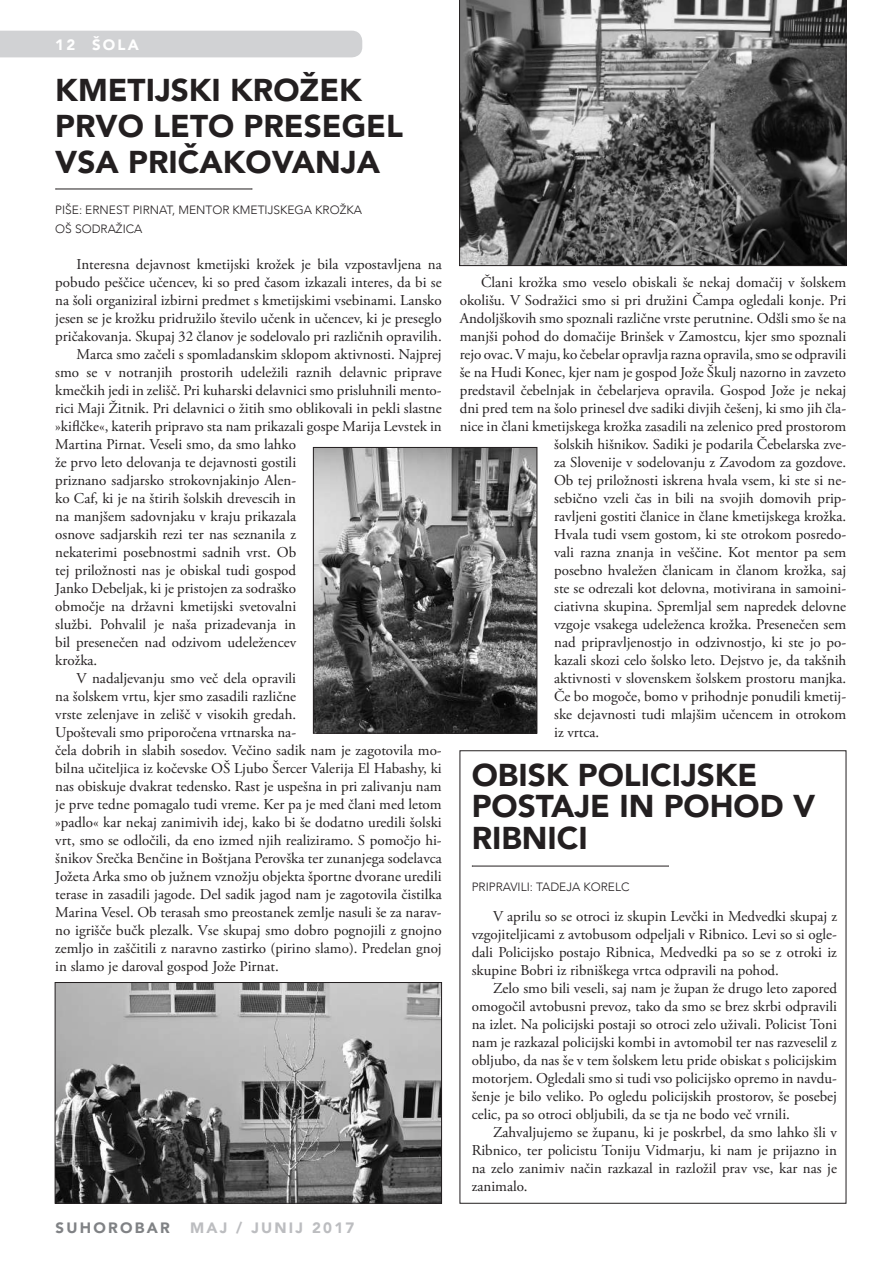
<style>
.page{position:relative;width:893px;height:1263px;background:#fff}
.page>*{position:absolute;margin:0;border:0;box-sizing:border-box;transform-origin:0 0}
.t1{font:900 31.5px/35.7px "Avenir LT";color:#231f20}
.t2{font:15px/18px "Adobe Garamond Pro";color:#231f20;text-align:justify}
.t3{font:900 15px "Avenir LT";letter-spacing:.15em;color:#bcbdc0}
.t4{font:900 15px "Avenir LT";letter-spacing:.15em;color:#808285}
.t5{font:900 15px "Avenir LT";letter-spacing:.15em;color:#fff}
.t6{font:300 12px/18.6px "Avenir LT";color:#231f20}
</style>
<div class="page">
<div style="left:0;top:31px;width:362px;height:26px;background:#d1d2d4"></div>
<hr style="left:56px;top:189px;width:196px;height:1px;background:#231f20">
<img style="left:315px;top:449px;width:220px;height:282px">
<div style="left:313px;top:447px;width:224px;height:286px;border:1px solid #231f20"></div>
<svg style="left:459px;top:0;width:387px;height:266px;background:#626262"></svg>
<img style="left:57px;top:984px;width:383px;height:217px">
<div style="left:55px;top:982px;width:387px;height:221px;border:1px solid #231f20"></div>
<hr style="left:472px;top:866px;width:196px;height:1px;background:#231f20">
<p class="t5" style="left:55px;top:36px;width:85px">12 ŠOLA</p>
<h1 class="t1" style="left:55px;top:72px;width:349px">KMETIJSKI KROŽEK<br>PRVO LETO PRESEGEL<br>VSA PRIČAKOVANJA</h1>
<p class="t6" style="left:55px;top:201px;width:308px">PIŠE: ERNEST PIRNAT, MENTOR KMETIJSKEGA KROŽKA<br>OŠ SODRAŽICA</p>
<p class="t2" style="left:77px;top:255px;width:367px">Interesna dejavnost kmetijski krožek je bila vzpostavljena na</p>
<p class="t2" style="left:55px;top:273px;width:388px">pobudo peščice učencev, ki so pred časom izkazali interes, da bi se</p>
<p class="t2" style="left:55px;top:291px;width:388px">na šoli organiziral izbirni predmet s kmetijskimi vsebinami. Lansko</p>
<p class="t2" style="left:55px;top:309px;width:388px">jesen se je krožku pridružilo število učenk in učencev, ki je preseglo</p>
<p class="t2" style="left:55px;top:327px;width:388px">pričakovanja. Skupaj 32 članov je sodelovalo pri različnih opravilih.</p>
<p class="t2" style="left:77px;top:345px;width:367px">Marca smo začeli s spomladanskim sklopom aktivnosti. Najprej</p>
<p class="t2" style="left:55px;top:363px;width:388px">smo se v notranjih prostorih udeležili raznih delavnic priprave</p>
<p class="t2" style="left:55px;top:381px;width:388px">kmečkih jedi in zelišč. Pri kuharski delavnici smo prisluhnili mento-</p>
<p class="t2" style="left:55px;top:399px;width:388px">rici Maji Žitnik. Pri delavnici o žitih smo oblikovali in pekli slastne</p>
<p class="t2" style="left:55px;top:417px;width:388px">»kiflčke«, katerih pripravo sta nam prikazali gospe Marija Levstek in</p>
<p class="t2" style="left:55px;top:435px;width:242px">Martina Pirnat. Veseli smo, da smo lahko</p>
<p class="t2" style="left:55px;top:453px;width:242px">že prvo leto delovanja te dejavnosti gostili</p>
<p class="t2" style="left:55px;top:471px;width:242px">priznano sadjarsko strokovnjakinjo Alen-</p>
<p class="t2" style="left:55px;top:489px;width:242px">ko Caf, ki je na štirih šolskih drevescih in</p>
<p class="t2" style="left:55px;top:507px;width:242px">na manjšem sadovnjaku v kraju prikazala</p>
<p class="t2" style="left:55px;top:525px;width:242px">osnove sadjarskih rezi ter nas seznanila z</p>
<p class="t2" style="left:55px;top:543px;width:242px">nekaterimi posebnostmi sadnih vrst. Ob</p>
<p class="t2" style="left:55px;top:561px;width:242px">tej priložnosti nas je obiskal tudi gospod</p>
<p class="t2" style="left:55px;top:579px;width:242px">Janko Debeljak, ki je pristojen za sodraško</p>
<p class="t2" style="left:55px;top:597px;width:242px">območje na državni kmetijski svetovalni</p>
<p class="t2" style="left:55px;top:615px;width:242px">službi. Pohvalil je naša prizadevanja in</p>
<p class="t2" style="left:55px;top:633px;width:242px">bil presenečen nad odzivom udeležencev</p>
<p class="t2" style="left:55px;top:651px;width:44px">krožka.</p>
<p class="t2" style="left:77px;top:669px;width:221px">V nadaljevanju smo več dela opravili</p>
<p class="t2" style="left:55px;top:687px;width:242px">na šolskem vrtu, kjer smo zasadili različne</p>
<p class="t2" style="left:55px;top:705px;width:242px">vrste zelenjave in zelišč v visokih gredah.</p>
<p class="t2" style="left:55px;top:723px;width:242px">Upoštevali smo priporočena vrtnarska na-</p>
<p class="t2" style="left:55px;top:741px;width:388px">čela dobrih in slabih sosedov. Večino sadik nam je zagotovila mo-</p>
<p class="t2" style="left:55px;top:759px;width:388px">bilna učiteljica iz kočevske OŠ Ljubo Šercer Valerija El Habashy, ki</p>
<p class="t2" style="left:55px;top:777px;width:388px">nas obiskuje dvakrat tedensko. Rast je uspešna in pri zalivanju nam</p>
<p class="t2" style="left:55px;top:795px;width:388px">je prve tedne pomagalo tudi vreme. Ker pa je med člani med letom</p>
<p class="t2" style="left:55px;top:813px;width:388px">»padlo« kar nekaj zanimivih idej, kako bi še dodatno uredili šolski</p>
<p class="t2" style="left:55px;top:831px;width:388px">vrt, smo se odločili, da eno izmed njih realiziramo. S pomočjo hi-</p>
<p class="t2" style="left:55px;top:849px;width:388px">šnikov Srečka Benčine in Boštjana Perovška ter zunanjega sodelavca</p>
<p class="t2" style="left:55px;top:867px;width:388px">Jožeta Arka smo ob južnem vznožju objekta športne dvorane uredili</p>
<p class="t2" style="left:55px;top:885px;width:388px">terase in zasadili jagode. Del sadik jagod nam je zagotovila čistilka</p>
<p class="t2" style="left:55px;top:903px;width:388px">Marina Vesel. Ob terasah smo preostanek zemlje nasuli še za narav-</p>
<p class="t2" style="left:55px;top:921px;width:388px">no igrišče bučk plezalk. Vse skupaj smo dobro pognojili z gnojno</p>
<p class="t2" style="left:55px;top:939px;width:388px">zemljo in zaščitili z naravno zastirko (pirino slamo). Predelan gnoj</p>
<p class="t2" style="left:55px;top:957px;width:225px">in slamo je daroval gospod Jože Pirnat.</p>
<p class="t4" style="left:55px;top:1219px;width:116px">SUHOROBAR</p>
<p class="t3" style="left:190px;top:1219px;width:166px">MAJ / JUNIJ 2017</p>
<p class="t2" style="left:481px;top:273px;width:367px">Člani krožka smo veselo obiskali še nekaj domačij v šolskem</p>
<p class="t2" style="left:460px;top:291px;width:388px">okolišu. V Sodražici smo si pri družini Čampa ogledali konje. Pri</p>
<p class="t2" style="left:460px;top:309px;width:388px">Andoljškovih smo spoznali različne vrste perutnine. Odšli smo še na</p>
<p class="t2" style="left:460px;top:327px;width:388px">manjši pohod do domačije Brinšek v Zamostcu, kjer smo spoznali</p>
<p class="t2" style="left:460px;top:345px;width:388px">rejo ovac. V maju, ko čebelar opravlja razna opravila, smo se odpravili</p>
<p class="t2" style="left:460px;top:363px;width:388px">še na Hudi Konec, kjer nam je gospod Jože Škulj nazorno in zavzeto</p>
<p class="t2" style="left:460px;top:381px;width:388px">predstavil čebelnjak in čebelarjeva opravila. Gospod Jože je nekaj</p>
<p class="t2" style="left:460px;top:399px;width:388px">dni pred tem na šolo prinesel dve sadiki divjih češenj, ki smo jih čla-</p>
<p class="t2" style="left:460px;top:417px;width:388px">nice in člani kmetijskega krožka zasadili na zelenico pred prostorom</p>
<p class="t2" style="left:554px;top:435px;width:294px">šolskih hišnikov. Sadiki je podarila Čebelarska zve-</p>
<p class="t2" style="left:554px;top:453px;width:294px">za Slovenije v sodelovanju z Zavodom za gozdove.</p>
<p class="t2" style="left:554px;top:471px;width:294px">Ob tej priložnosti iskrena hvala vsem, ki ste si ne-</p>
<p class="t2" style="left:554px;top:489px;width:294px">sebično vzeli čas in bili na svojih domovih prip-</p>
<p class="t2" style="left:554px;top:507px;width:294px">ravljeni gostiti članice in člane kmetijskega krožka.</p>
<p class="t2" style="left:554px;top:525px;width:294px">Hvala tudi vsem gostom, ki ste otrokom posredo-</p>
<p class="t2" style="left:554px;top:543px;width:294px">vali razna znanja in veščine. Kot mentor pa sem</p>
<p class="t2" style="left:554px;top:561px;width:294px">posebno hvaležen članicam in članom krožka, saj</p>
<p class="t2" style="left:554px;top:579px;width:294px">ste se odrezali kot delovna, motivirana in samoini-</p>
<p class="t2" style="left:554px;top:597px;width:294px">ciativna skupina. Spremljal sem napredek delovne</p>
<p class="t2" style="left:554px;top:615px;width:294px">vzgoje vsakega udeleženca krožka. Presenečen sem</p>
<p class="t2" style="left:554px;top:633px;width:294px">nad pripravljenostjo in odzivnostjo, ki ste jo po-</p>
<p class="t2" style="left:554px;top:651px;width:294px">kazali skozi celo šolsko leto. Dejstvo je, da takšnih</p>
<p class="t2" style="left:554px;top:669px;width:294px">aktivnosti v slovenskem šolskem prostoru manjka.</p>
<p class="t2" style="left:554px;top:687px;width:294px">Če bo mogoče, bomo v prihodnje ponudili kmetij-</p>
<p class="t2" style="left:554px;top:705px;width:294px">ske dejavnosti tudi mlajšim učencem in otrokom</p>
<p class="t2" style="left:554px;top:723px;width:47px">iz vrtca.</p>
<h1 class="t1" style="left:472px;top:758px;width:345px;line-height:31.5px">OBISK POLICIJSKE<br>POSTAJE IN POHOD V<br>RIBNICI</h1>
<p class="t6" style="left:472px;top:877px;width:159px">PRIPRAVILI: TADEJA KORELC</p>
<p class="t2" style="left:472px;top:908px;width:367px;text-indent:21px">V aprilu so se otroci iz skupin Levčki in Medvedki skupaj z vzgojiteljicami z avtobusom odpeljali v Ribnico. Levi so si ogle&shy;dali Policijsko postajo Ribnica, Medvedki pa so se z otroki iz skupine Bobri iz ribniškega vrtca odpravili na pohod.</p>
<p class="t2" style="left:472px;top:980px;width:367px;text-indent:21px">Zelo smo bili veseli, saj nam je župan že drugo leto zapored omogočil avtobusni prevoz, tako da smo se brez skrbi odpravili na izlet. Na policijski postaji so otroci zelo uživali. Policist Toni nam je razkazal policijski kombi in avtomobil ter nas razveselil z obljubo, da nas še v tem šolskem letu pride obiskat s policijskim motorjem. Ogledali smo si tudi vso policijsko opremo in navdu&shy;šenje je bilo veliko. Po ogledu policijskih prostorov, še posebej celic, pa so otroci obljubili, da se tja ne bodo več vrnili.</p>
<p class="t2" style="left:472px;top:1124px;width:367px;text-indent:21px">Zahvaljujemo se županu, ki je poskrbel, da smo lahko šli v Ribnico, ter policistu Toniju Vidmarju, ki nam je prijazno in na zelo zanimiv način razkazal in razložil prav vse, kar nas je zanimalo.</p>
</div>
